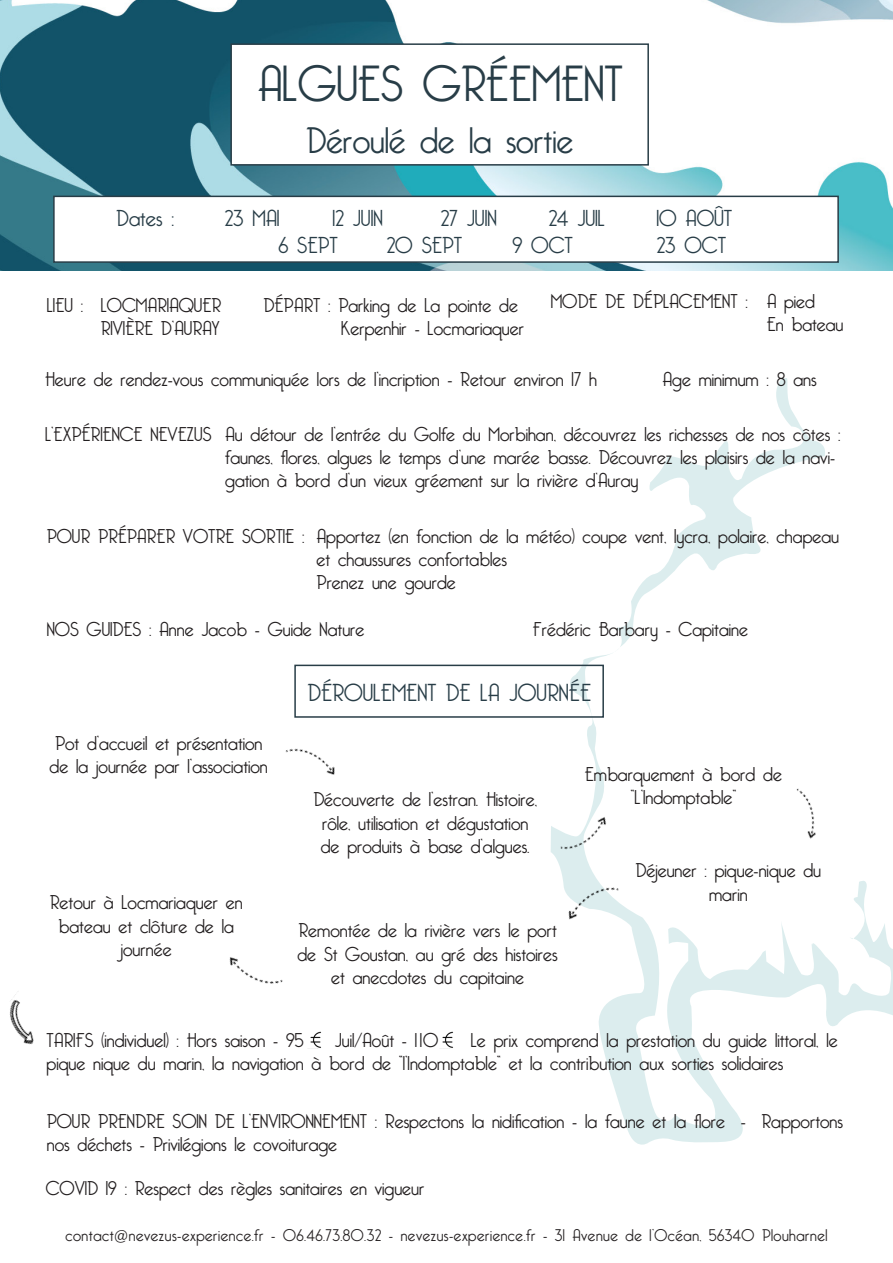
<style>
.page{position:relative;width:893px;height:1263px;background:#fff}
.page>*{position:absolute;margin:0;border:0;box-sizing:border-box;transform-origin:0 0}
.t1{font:300 49.5px "Bellerose";color:#283d47}
.t2{font:300 36px "Bellerose";color:#283d47}
.t3{font:300 24px "Bellerose";color:#283d47}
.t4{font:300 22.5px "Bellerose";color:#283d47}
.t5{font:300 19.5px/23.4px "Bellerose";color:#231f20}
.t6{font:300 16.5px "Bellerose";letter-spacing:.03em;color:#231f20}
.s1{font-family:"Aileron"}
</style>
<div class="page">
<img style="left:0;top:0;width:893px;height:271px">
<div style="left:53px;top:196px;width:786px;height:67px;background:#fff;border:2px solid #283d47"></div>
<div style="left:230px;top:43px;width:419px;height:123px;background:#fff;border:2px solid #283d47"></div>
<svg style="left:551px;top:378px;width:342px;height:767px"></svg>
<img style="left:550px;top:791px;width:81px;height:63px">
<img style="left:761px;top:773px;width:89px;height:81px">
<img style="left:551px;top:854px;width:91px;height:95px">
<img style="left:229px;top:957px;width:54px;height:27px">
<img style="left:285px;top:748px;width:50px;height:27px">
<div style="left:294px;top:665px;width:310px;height:53px;border:2px solid #283d47"></div>
<img style="left:9px;top:994px;width:25px;height:51px">
<img style="left:310px;top:1031px;width:11px;height:17px">
<img style="left:442px;top:1031px;width:11px;height:17px">
<p class="t1" style="left:258px;top:55px;width:367px">ALGUES GRÉEMENT</p>
<p class="t2" style="left:306px;top:119px;width:269px">Déroulé de la sortie</p>
<p class="t4" style="left:116px;top:205px;width:59px">Dates :</p>
<p class="t4" style="left:224px;top:205px;width:57px">23 MAI</p>
<p class="t4" style="left:332px;top:205px;width:52px">12 JUIN</p>
<p class="t4" style="left:440px;top:205px;width:58px">27 JUIN</p>
<p class="t4" style="left:548px;top:205px;width:58px">24 JUIL</p>
<p class="t4" style="left:656px;top:205px;width:77px">10 AOÛT</p>
<p class="t4" style="left:278px;top:232px;width:61px">6 SEPT</p>
<p class="t4" style="left:386px;top:232px;width:77px">20 SEPT</p>
<p class="t4" style="left:512px;top:232px;width:62px">9 OCT</p>
<p class="t4" style="left:656px;top:232px;width:71px">23 OCT</p>
<p class="t5" style="left:47px;top:294px;width:176px">LIEU : LOCMARIAQUER</p>
<p class="t5" style="left:101px;top:317px;width:120px">RIVIÈRE D’AURAY</p>
<p class="t5" style="left:341px;top:294px;width:185px;text-indent:-77px">DÉPART : Parking de La pointe de<br>Kerpenhir - Locmariaquer</p>
<p class="t5" style="left:551px;top:290px;width:266px">MODE DE DÉPLACEMENT : A pied</p>
<p class="t5" style="left:767px;top:313px;width:78px">En bateau</p>
<p class="t5" style="left:45px;top:368px;width:553px">Heure de rendez-vous communiquée lors de l’incription - Retour environ 17 h</p>
<p class="t5" style="left:662px;top:368px;width:156px">Age minimum : 8 ans</p>
<p class="t5" style="left:45px;top:423px;width:168px">L’EXPÉRIENCE NEVEZUS</p>
<p class="t5" style="left:225px;top:423px;width:617px">Au détour de l’entrée du Golfe du Morbihan, découvrez les richesses de nos côtes : faunes, flores, algues le temps d’une marée basse. Découvrez les plaisirs de la navi&shy;gation à bord d’un vieux gréement sur la rivière d’Auray</p>
<p class="t5" style="left:47px;top:525px;width:259px">POUR PRÉPARER VOTRE SORTIE :</p>
<p class="t5" style="left:317px;top:525px;width:524px">Apportez (en fonction de la météo) coupe vent, lycra, polaire, chapeau et chaussures confortables</p>
<p class="t5" style="left:317px;top:572px;width:141px">Prenez une gourde</p>
<p class="t5" style="left:47px;top:618px;width:319px">NOS GUIDES : Anne Jacob - Guide Nature</p>
<p class="t5" style="left:533px;top:618px;width:217px">Frédéric Barbary - Capitaine</p>
<p class="t5" style="left:50px;top:732px;width:220px">Pot d’accueil et présentation de la journée par l’association</p>
<p class="t5" style="left:50px;top:891px;width:194px;text-align:center">Retour à Locmariaquer en bateau et clôture de la journée</p>
<p class="t3" style="left:308px;top:678px;width:285px">DÉROULEMENT DE LA JOURNÉE</p>
<p class="t5" style="left:585px;top:763px;width:199px">Embarquement à bord de</p>
<p class="t5" style="left:313px;top:788px;width:225px">Découverte de l’estran. Histoire,</p>
<p class="t5" style="left:630px;top:786px;width:107px">”L’Indomptable”</p>
<p class="t5" style="left:321px;top:812px;width:210px">rôle, utilisation et dégustation de produits à base d’algues.</p>
<p class="t5" style="left:297px;top:919px;width:262px;text-align:center">Remontée de la rivière vers le port de St Goustan, au gré des histoires et anecdotes du capitaine</p>
<p class="t5" style="left:635px;top:859px;width:187px;text-align:center">Déjeuner : pique-nique du marin</p>
<p class="t5" style="left:47px;top:1029px;width:259px">TARIFS (individuel) : Hors saison - 95</p>
<p class="t5" style="left:335px;top:1029px;width:105px">Juil/Août - 1 10</p>
<p class="t5" style="left:47px;top:1029px;width:793px;text-indent:424px">Le prix comprend la prestation du guide littoral, le pique nique du marin, la navigation à bord de ”l’Indomptable” et la contribution aux sorties solidaires</p>
<p class="t5" style="left:47px;top:1110px;width:798px">POUR PRENDRE SOIN DE L’ENVIRONNEMENT : Respectons la nidification - la faune et la flore - Rapportons nos déchets - Privilégions le covoiturage</p>
<p class="t5" style="left:46px;top:1177px;width:380px">COVID 19 : Respect des règles sanitaires en vigueur</p>
<p class="t6" style="left:65px;top:1226px;width:763px">contact<span class="s1">@</span>nevezus-experience.fr - 06.46.73.80.32 - nevezus-experience.fr - 31 Avenue de l’Océan, 56340 Plouharnel</p>
</div>
